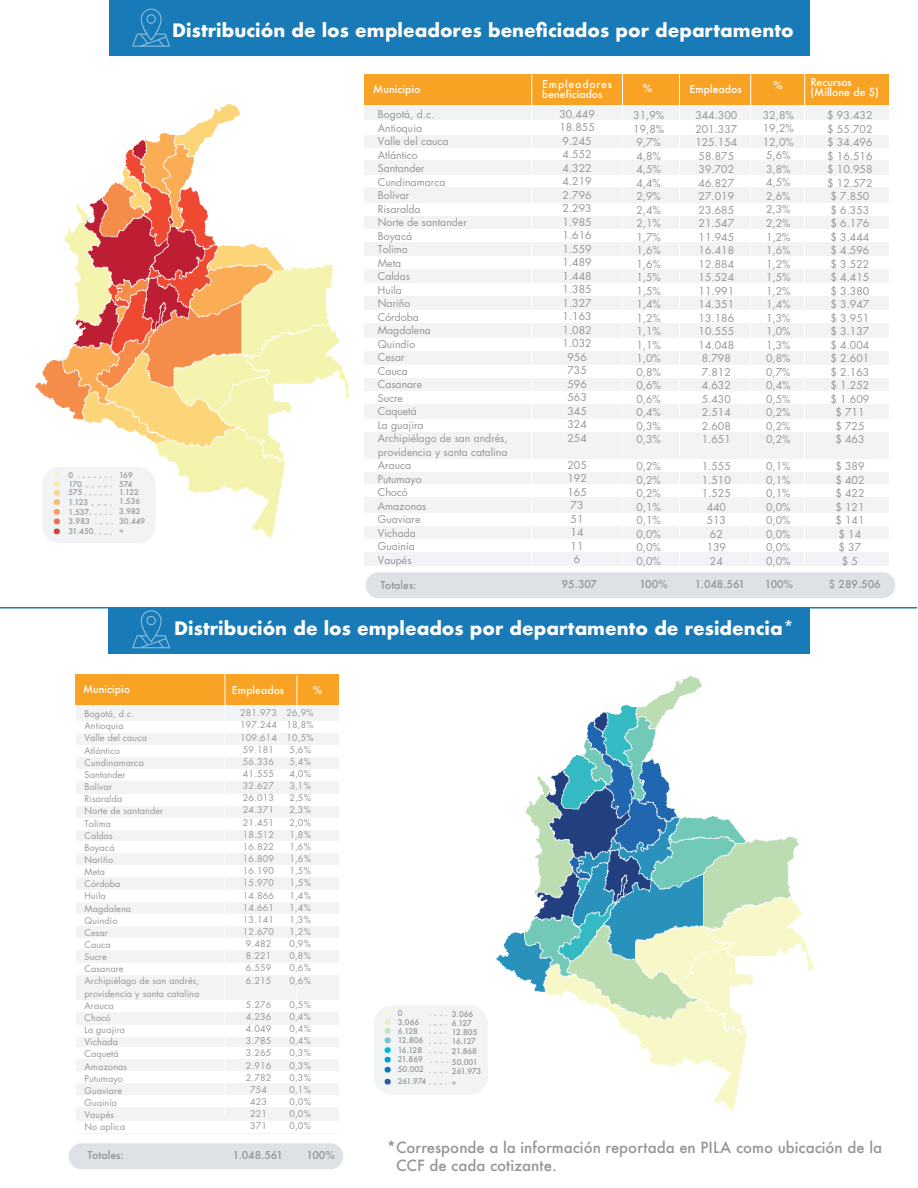
<style>
.page{position:relative;width:918px;height:1188px;background:#fff}
.page>*{position:absolute;margin:0;border:0;box-sizing:border-box;transform-origin:0 0}
.t1{font:700 18px "Futura";color:#fff}
.t2{font:500 15px/18px "Futura";color:#939598}
.t3{font:10.5px/13.5px "Futura Std";color:#939598;text-align:center}
.t4{font:500 10.5px "Futura";color:#939598}
.t5{font:500 10.5px/10.5px "Futura";color:#fff}
.t6{font:500 10.5px/10.5px "Futura";letter-spacing:.02em;color:#fff}
.t7{font:9px/12.1px "Futura Std";letter-spacing:.015em;color:#939598;text-align:center}
.t8{font:500 7.65px/8.9px "Futura";color:#939598}
.t9{font:500 7.65px/8.9px "Futura";letter-spacing:-.025em;color:#939598}
.t10{font:500 7.65px/9.1px "Futura";letter-spacing:-.04em;color:#939598}
</style>
<div class="page">
<div style="left:109px;top:0;width:700px;height:55px;background:#187bb7"></div>
<div style="left:366px;top:572px;width:529px;height:26px;background:#dee1e5;border-radius:13px"></div>
<div style="left:69px;top:1143px;width:274px;height:26px;background:#dee1e5;border-radius:13px"></div>
<div style="left:364px;top:101px;width:525px;height:464px;background:#f2f3f4"></div>
<div style="left:364px;top:74px;width:525px;height:30px;background:#f9a325"></div>
<div style="left:108px;top:608px;width:702px;height:46px;background:#187bb7"></div>
<div style="left:76px;top:674px;width:263px;height:460px;background:#f2f3f4"></div>
<div style="left:75px;top:674px;width:264px;height:31px;background:#f9a325"></div>
<hr style="left:225px;top:674px;width:1px;height:442px;background:#fff">
<hr style="left:297px;top:676px;width:1px;height:441px;background:#fff">
<div style="left:374px;top:1005px;width:114px;height:90px;background:#f2f3f4;border-radius:18px"></div>
<svg style="left:385px;top:1010px;width:6px;height:63px"></svg>
<svg style="left:385px;top:1079px;width:6px;height:6px"></svg>
<svg style="left:429px;top:1024px;width:18px;height:2px"></svg>
<svg style="left:429px;top:1032px;width:18px;height:2px"></svg>
<svg style="left:429px;top:1042px;width:18px;height:2px"></svg>
<svg style="left:431px;top:1061px;width:17px;height:2px"></svg>
<svg style="left:429px;top:1083px;width:18px;height:2px"></svg>
<img style="left:35px;top:104px;width:313px;height:439px">
<img style="left:496px;top:676px;width:318px;height:436px">
<hr style="left:0;top:607px;width:917px;height:2px;background:#187bb7">
<div style="left:364px;top:120px;width:525px;height:14px;background:#fff"></div>
<div style="left:364px;top:148px;width:526px;height:12px;background:#fff"></div>
<div style="left:364px;top:175px;width:526px;height:12px;background:#fff"></div>
<div style="left:364px;top:204px;width:526px;height:12px;background:#fff"></div>
<div style="left:364px;top:229px;width:526px;height:12px;background:#fff"></div>
<div style="left:364px;top:256px;width:526px;height:13px;background:#fff"></div>
<div style="left:364px;top:283px;width:526px;height:13px;background:#fff"></div>
<div style="left:364px;top:310px;width:526px;height:12px;background:#fff"></div>
<div style="left:364px;top:338px;width:526px;height:12px;background:#fff"></div>
<div style="left:364px;top:365px;width:526px;height:13px;background:#fff"></div>
<div style="left:364px;top:392px;width:526px;height:12px;background:#fff"></div>
<div style="left:364px;top:419px;width:526px;height:12px;background:#fff"></div>
<div style="left:364px;top:459px;width:526px;height:13px;background:#fff"></div>
<div style="left:364px;top:485px;width:526px;height:12px;background:#fff"></div>
<div style="left:364px;top:513px;width:526px;height:12px;background:#fff"></div>
<div style="left:364px;top:539px;width:526px;height:12px;background:#fff"></div>
<hr style="left:531px;top:75px;width:1px;height:490px;background:#fff">
<hr style="left:622px;top:74px;width:1px;height:491px;background:#fff">
<hr style="left:679px;top:74px;width:1px;height:491px;background:#fff">
<hr style="left:750px;top:74px;width:1px;height:491px;background:#fff">
<hr style="left:804px;top:74px;width:1px;height:491px;background:#fff">
<div style="left:76px;top:721px;width:263px;height:12px;background:#fff"></div>
<div style="left:76px;top:745px;width:263px;height:12px;background:#fff"></div>
<div style="left:75px;top:769px;width:264px;height:11px;background:#fff"></div>
<div style="left:76px;top:794px;width:263px;height:12px;background:#fff"></div>
<div style="left:76px;top:818px;width:263px;height:12px;background:#fff"></div>
<div style="left:76px;top:841px;width:263px;height:12px;background:#fff"></div>
<div style="left:76px;top:865px;width:263px;height:12px;background:#fff"></div>
<div style="left:76px;top:890px;width:263px;height:12px;background:#fff"></div>
<div style="left:76px;top:914px;width:263px;height:12px;background:#fff"></div>
<div style="left:75px;top:938px;width:264px;height:12px;background:#fff"></div>
<div style="left:76px;top:963px;width:263px;height:12px;background:#fff"></div>
<div style="left:76px;top:1000px;width:263px;height:12px;background:#fff"></div>
<div style="left:76px;top:1025px;width:263px;height:12px;background:#fff"></div>
<div style="left:76px;top:1047px;width:263px;height:11px;background:#fff"></div>
<div style="left:76px;top:1072px;width:263px;height:11px;background:#fff"></div>
<div style="left:76px;top:1095px;width:263px;height:11px;background:#fff"></div>
<div style="left:76px;top:1121px;width:263px;height:12px;background:#fff"></div>
<svg style="left:132px;top:9px;width:38px;height:38px"></svg>
<svg style="left:132px;top:610px;width:38px;height:38px"></svg>
<h1 class="t1" style="left:172px;top:17px;width:623px">Distribución de los empleadores beneficiados por departamento</h1>
<p class="t8" style="left:69px;top:470px;width:21px">0<br>170<br>575<br>1.123</p>
<p class="t8" style="left:69px;top:507px;width:23px">1.537<br>3.983</p>
<p class="t8" style="left:69px;top:527px;width:27px">31.450</p>
<p class="t8" style="left:119px;top:470px;width:22px">169<br>574<br>1.122<br>1.536</p>
<p class="t8" style="left:119px;top:507px;width:28px">3.982<br>30.449</p>
<p class="t8" style="left:119px;top:527px;width:6px">+</p>
<p class="t5" style="left:373px;top:84px;width:49px">Municipio</p>
<p class="t6" style="left:542px;top:78px;width:71px">Empleadores beneficiados</p>
<p class="t5" style="left:643px;top:82px;width:11px">%</p>
<p class="t5" style="left:689px;top:84px;width:54px">Empleados</p>
<p class="t5" style="left:773px;top:80px;width:11px">%</p>
<p class="t5" style="left:810px;top:76px;width:70px">Recursos (Millone de $)</p>
<p class="t3" style="left:378px;top:108px;width:131px;text-align:left">Bogotá, d.c.<br>Antioquia<br>Valle del cauca<br>Atlántico<br>Santander<br>Cundinamarca<br>Bolívar<br>Risaralda<br>Norte de santander<br>Boyacá<br>Tolima<br>Meta<br>Caldas<br>Huila<br>Nariño<br>Córdoba<br>Magdalena<br>Quindío<br>Cesar<br>Cauca<br>Casanare<br>Sucre<br>Caquetá<br>La guajira<br>Archipiélago de san andrés, providencia y santa catalina<br>Arauca<br>Putumayo<br>Chocó<br>Amazonas<br>Guaviare<br>Vichada<br>Guainía<br>Vaupés</p>
<p class="t3" style="left:559px;top:107px;width:37px">30.449<br>18.855<br>9.245<br>4.552<br>4.322<br>4.219<br>2.796<br>2.293<br>1.985<br>1.616<br>1.559<br>1.489<br>1.448<br>1.385<br>1.327<br>1.163<br>1.082<br>1.032<br>956<br>735<br>596<br>563<br>345<br>324<br>254</p>
<p class="t3" style="left:567px;top:458px;width:21px">205<br>192<br>165<br>73<br>51<br>14<br>11<br>6</p>
<p class="t3" style="left:633px;top:109px;width:33px">31,9%<br>19,8%<br>9,7%<br>4,8%<br>4,5%<br>4,4%<br>2,9%<br>2,4%<br>2,1%<br>1,7%<br>1,6%<br>1,6%<br>1,5%<br>1,5%<br>1,4%<br>1,2%<br>1,1%<br>1,1%<br>1,0%<br>0,8%<br>0,6%<br>0,6%<br>0,4%<br>0,3%<br>0,3%</p>
<p class="t3" style="left:636px;top:460px;width:26px;text-align:justify">0,2% 0,2% 0,2% 0,1% 0,1% 0,0% 0,0% 0,0%</p>
<p class="t3" style="left:695px;top:109px;width:44px">344.300<br>201.337<br>125.154<br>58.875<br>39.702<br>46.827<br>27.019<br>23.685<br>21.547<br>11.945<br>16.418<br>12.884<br>15.524<br>11.991<br>14.351<br>13.186<br>10.555<br>14.048<br>8.798<br>7.812<br>4.632<br>5.430<br>2.514<br>2.608<br>1.651</p>
<p class="t3" style="left:702px;top:460px;width:31px">1.555<br>1.510<br>1.525<br>440<br>513<br>62<br>139<br>24</p>
<p class="t3" style="left:763px;top:108px;width:33px">32,8%<br>19,2%<br>12,0%<br>5,6%<br>3,8%<br>4,5%<br>2,6%<br>2,3%<br>2,2%<br>1,2%<br>1,6%<br>1,2%<br>1,5%<br>1,2%<br>1,4%<br>1,3%<br>1,0%<br>1,3%<br>0,8%<br>0,7%<br>0,4%<br>0,5%<br>0,2%<br>0,2%<br>0,2%</p>
<p class="t3" style="left:766px;top:460px;width:26px;text-align:justify">0,1% 0,1% 0,1% 0,0% 0,0% 0,0% 0,0% 0,0%</p>
<p class="t3" style="left:827px;top:109px;width:47px">$ 93.432 $ 55.702 $ 34.496 $ 16.516 $ 10.958 $ 12.572 $ 7.850 $ 6.353 $ 6.176 $ 3.444 $ 4.596 $ 3.522 $ 4.415 $ 3.380 $ 3.947 $ 3.951 $ 3.137 $ 4.004 $ 2.601 $ 2.163 $ 1.252 $ 1.609 $ 711<br>$ 725<br>$ 463</p>
<p class="t3" style="left:835px;top:460px;width:31px">$ 389 $ 402 $ 422 $ 121 $ 141 $ 14 $ 37 $ 5</p>
<p class="t4" style="left:380px;top:578px;width:38px">Totales:</p>
<p class="t4" style="left:562px;top:577px;width:37px">95.307</p>
<p class="t4" style="left:639px;top:577px;width:30px">100%</p>
<p class="t4" style="left:695px;top:576px;width:51px">1.048.561</p>
<p class="t4" style="left:765px;top:577px;width:30px">100%</p>
<p class="t4" style="left:829px;top:577px;width:53px">$ 289.506</p>
<h1 class="t1" style="left:174px;top:615px;width:622px">Distribución de los empleados por departamento de residencia*</h1>
<p class="t5" style="left:83px;top:684px;width:49px">Municipio</p>
<p class="t5" style="left:232px;top:685px;width:54px">Empleados</p>
<p class="t5" style="left:313px;top:685px;width:11px">%</p>
<p class="t7" style="left:85px;top:708px;width:116px;text-align:left">Bogotá, d.c.<br>Antioquia<br>Valle del cauca<br>Atlántico<br>Cundinamarca<br>Santander<br>Bolívar<br>Risaralda<br>Norte de santander<br>Tolima<br>Caldas<br>Boyacá<br>Nariño<br>Meta<br>Córdoba<br>Huila<br>Magdalena<br>Quindío<br>Cesar<br>Cauca<br>Sucre<br>Casanare<br>Archipiélago de san andrés, providencia y santa catalina<br>Arauca<br>Chocó<br>La guajira<br>Vichada<br>Caquetá<br>Amazonas<br>Putumayo<br>Guaviare<br>Guainía<br>Vaupés<br>No aplica</p>
<p class="t7" style="left:240px;top:707px;width:38px">281.973<br>197.244<br>109.614<br>59.181<br>56.336<br>41.555<br>32.627<br>26.013<br>24.371<br>21.451<br>18.512<br>16.822<br>16.809<br>16.190<br>15.970<br>14.866<br>14.661<br>13.141<br>12.670<br>9.482<br>8.221<br>6.559<br>6.215</p>
<p class="t7" style="left:246px;top:999px;width:27px">5.276<br>4.236<br>4.049<br>3.785<br>3.265<br>2.916<br>2.782<br>754<br>423<br>221<br>371</p>
<p class="t7" style="left:287px;top:707px;width:29px">26,9%<br>18,8%<br>10,5%<br>5,6%<br>5,4%<br>4,0%<br>3,1%<br>2,5%<br>2,3%<br>2,0%<br>1,8%<br>1,6%<br>1,6%<br>1,5%<br>1,5%<br>1,4%<br>1,4%<br>1,3%<br>1,2%<br>0,9%<br>0,8%<br>0,6%<br>0,6%</p>
<p class="t7" style="left:289px;top:999px;width:23px;text-align:justify">0,5% 0,4% 0,4% 0,4% 0,3% 0,3% 0,3% 0,1% 0,0% 0,0% 0,0%</p>
<p class="t8" style="left:398px;top:1009px;width:27px">0<br>3.066<br>6.128<br>12.806</p>
<p class="t10" style="left:398px;top:1045px;width:27px">16.128<br>21.869</p>
<p class="t8" style="left:398px;top:1064px;width:30px;line-height:11.9px">50.002<br>261.974</p>
<p class="t9" style="left:452px;top:1010px;width:27px">3.066<br>6.127<br>12.805<br>16.127</p>
<p class="t8" style="left:452px;top:1047px;width:27px">21.868</p>
<p class="t8" style="left:452px;top:1065px;width:31px;line-height:11.9px">261.973 +</p>
<p class="t8" style="left:452px;top:1058px;width:27px">50.001</p>
<p class="t4" style="left:88px;top:1148px;width:38px">Totales:</p>
<p class="t4" style="left:233px;top:1148px;width:51px">1.048.561</p>
<p class="t4" style="left:307px;top:1148px;width:30px">100%</p>
<h2 class="t2" style="left:396px;top:1138px;width:488px;text-indent:-9px">*Corresponde a la información reportada en PILA como ubicación de la<br>CCF de cada cotizante.</h2>
</div>
